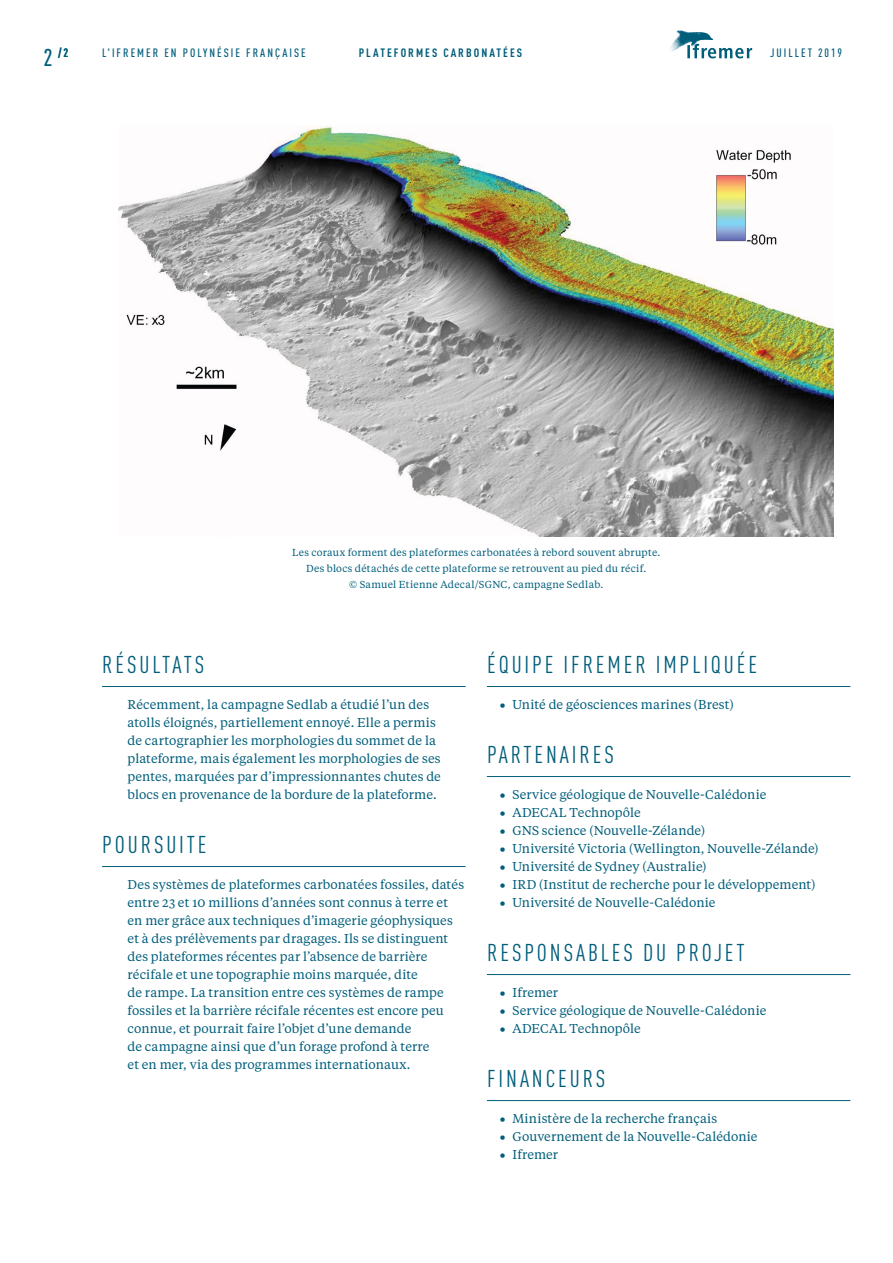
<style>
.page{position:relative;width:893px;height:1263px;background:#fff}
.page>*{position:absolute;margin:0;border:0;box-sizing:border-box;transform-origin:0 0}
.t1{font:condensed 24px "DIN Pro";letter-spacing:.12em;color:#005e7b}
.t2{font:12.75px/18px "Tiempos Text";letter-spacing:.005em;color:#005e7b}
.t3{font:500 condensed 12px "DIN Pro";letter-spacing:.17em;color:#005e7b}
.t4{font:700 condensed 12px "DIN Pro";letter-spacing:.17em;color:#005e7b}
.t5{font:10.2px/15.8px "Tiempos Text";letter-spacing:.025em;color:#005e7b;text-align:center}
.s1{font-weight:500;font-size:24px}
.s2{font-size:18px}
</style>
<div class="page">
<svg style="left:669px;top:30px;width:83px;height:28px"></svg>
<hr style="left:102px;top:686px;width:364px;height:1px;background:#005e7b">
<hr style="left:102px;top:866px;width:364px;height:1px;background:#005e7b">
<hr style="left:487px;top:686px;width:363px;height:1px;background:#005e7b">
<hr style="left:487px;top:776px;width:363px;height:1px;background:#005e7b">
<hr style="left:487px;top:974px;width:363px;height:1px;background:#005e7b">
<hr style="left:487px;top:1100px;width:363px;height:1px;background:#005e7b">
<img style="left:119px;top:126px;width:715px;height:410px">
<p class="t4" style="left:43px;top:44px;width:27px"><span class="s1">2</span> /2</p>
<p class="t3" style="left:102px;top:44px;width:205px">L'IFREMER EN POLYNÉSIE FRANÇAISE</p>
<p class="t4" style="left:359px;top:44px;width:165px">PLATEFORMES CARBONATÉES</p>
<p class="t3" style="left:770px;top:44px;width:73px">JUILLET 2019</p>
<p class="t5" style="left:292px;top:544px;width:370px">Les coraux forment des plateformes carbonatées à rebord souvent abrupte.<br>Des blocs détachés de cette plateforme se retrouvent au pied du récif.<br>© Samuel Etienne Adecal/SGNC, campagne Sedlab.</p>
<h1 class="t1" style="left:102px;top:648px;width:103px">RÉSULTATS</h1>
<p class="t2" style="left:128px;top:695px;width:315px">Récemment, la campagne Sedlab a étudié l’un des atolls éloignés, partiellement ennoyé. Elle a permis de cartographier les morphologies du sommet de la plateforme, mais également les morphologies de ses pentes, marquées par d’impressionnantes chutes de blocs en provenance de la bordure de la plateforme.</p>
<h1 class="t1" style="left:102px;top:828px;width:106px">POURSUITE</h1>
<p class="t2" style="left:128px;top:875px;width:338px">Des systèmes de plateformes carbonatées fossiles, datés entre 23 et 10 millions d’années sont connus à terre et en mer grâce aux techniques d’imagerie géophysiques et à des prélèvements par dragages. Ils se distinguent des plateformes récentes par l’absence de barrière récifale et une topographie moins marquée, dite<br>de rampe. La transition entre ces systèmes de rampe fossiles et la barrière récifale récentes est encore peu connue, et pourrait faire l’objet d’une demande<br>de campagne ainsi que d’un forage profond à terre<br>et en mer, via des programmes internationaux.</p>
<h1 class="t1" style="left:487px;top:648px;width:272px">ÉQUIPE IFREMER IMPLIQUÉE</h1>
<p class="t2" style="left:500px;top:695px;width:235px"><span class="s2">•</span> Unité de géosciences marines (Brest)</p>
<h1 class="t1" style="left:487px;top:738px;width:128px">PARTENAIRES</h1>
<p class="t2" style="left:500px;top:785px;width:268px"><span class="s2">•</span> Service géologique de Nouvelle-Calédonie</p>
<p class="t2" style="left:500px;top:803px;width:143px"><span class="s2">•</span> ADECAL Technopôle</p>
<p class="t2" style="left:500px;top:821px;width:207px"><span class="s2">•</span> GNS science (Nouvelle-Zélande)</p>
<p class="t2" style="left:500px;top:839px;width:320px"><span class="s2">•</span> Université Victoria (Wellington, Nouvelle-Zélande)</p>
<p class="t2" style="left:500px;top:857px;width:208px"><span class="s2">•</span> Université de Sydney (Australie)</p>
<p class="t2" style="left:500px;top:875px;width:317px"><span class="s2">•</span> IRD (Institut de recherche pour le développement)</p>
<p class="t2" style="left:500px;top:893px;width:217px"><span class="s2">•</span> Université de Nouvelle-Calédonie</p>
<h1 class="t1" style="left:487px;top:936px;width:259px">RESPONSABLES DU PROJET</h1>
<p class="t2" style="left:500px;top:983px;width:60px"><span class="s2">•</span> Ifremer</p>
<p class="t2" style="left:500px;top:1001px;width:268px"><span class="s2">•</span> Service géologique de Nouvelle-Calédonie</p>
<p class="t2" style="left:500px;top:1019px;width:143px"><span class="s2">•</span> ADECAL Technopôle</p>
<h1 class="t1" style="left:487px;top:1062px;width:120px">FINANCEURS</h1>
<p class="t2" style="left:500px;top:1109px;width:219px"><span class="s2">•</span> Ministère de la recherche français</p>
<p class="t2" style="left:500px;top:1127px;width:259px"><span class="s2">•</span> Gouvernement de la Nouvelle-Calédonie</p>
<p class="t2" style="left:500px;top:1145px;width:60px"><span class="s2">•</span> Ifremer</p>
</div>
